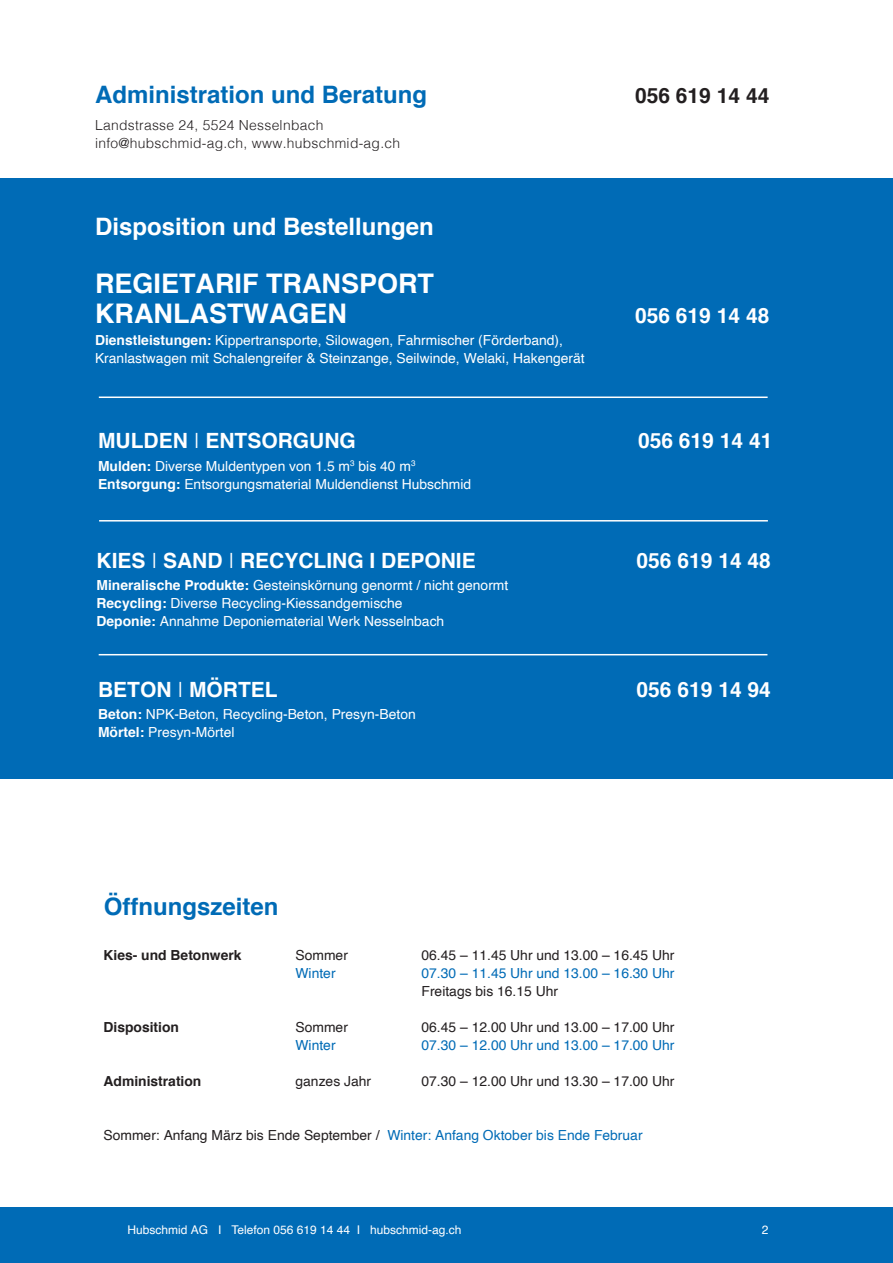
<style>
.page{position:relative;width:893px;height:1263px;background:#fff}
.page>*{position:absolute;margin:0;border:0;box-sizing:border-box;transform-origin:0 0}
.t1{font:700 27px/30px "Helvetica";color:#fff}
.t2{font:700 24px "Helvetica";color:#006bb6}
.t3{font:700 24px "Helvetica";color:#fff}
.t4{font:700 21px "Helvetica";color:#fff}
.t5{font:700 21px "Helvetica";color:#231f20}
.t6{font:13.8px/18px "Helvetica";color:#fff}
.t7{font:13.8px "Helvetica";color:#231f20}
.t8{font:13.8px "Helvetica";color:#006bb6}
.t9{font:300 13.8px/18px "Helvetica";letter-spacing:.02em;color:#231f20}
.t10{font:700 13.8px "Helvetica";color:#231f20}
.t11{font:12px "Helvetica";color:#fff}
.s1{font-weight:700}
.s2{font-weight:300}
.s3{color:#006bb6}
</style>
<div class="page">
<div style="left:0;top:1208px;width:893px;height:55px;background:#006bb6"></div>
<div style="left:0;top:178px;width:893px;height:600px;background:#006bb6"></div>
<hr style="left:99px;top:520px;width:669px;height:1px;background:#fff">
<hr style="left:99px;top:654px;width:668px;height:1px;background:#fff">
<hr style="left:99px;top:396px;width:669px;height:2px;background:#fff">
<h2 class="t2" style="left:95px;top:75px;width:334px">Administration und Beratung</h2>
<h3 class="t5" style="left:635px;top:79px;width:136px">056 619 14 44</h3>
<p class="t9" style="left:95px;top:115px;width:307px">Landstrasse 24, 5524 Nesselnbach info@hubschmid-ag.ch, www.hubschmid-ag.ch</p>
<h2 class="t3" style="left:95px;top:207px;width:340px">Disposition und Bestellungen</h2>
<h1 class="t1" style="left:95px;top:268px;width:341px">REGIETARIF TRANSPORT<br>KRANLASTWAGEN</h1>
<p class="t6" style="left:95px;top:331px;width:491px"><span class="s1">Dienstleistungen:</span> Kippertransporte, Silowagen, Fahrmischer (Förderband),<br>Kranlastwagen mit Schalengreifer &amp; Steinzange, Seilwinde, Welaki, Hakengerät</p>
<h3 class="t4" style="left:635px;top:298px;width:136px">056 619 14 48</h3>
<h3 class="t4" style="left:98px;top:424px;width:259px">MULDEN <span class="s2">I</span> ENTSORGUNG</h3>
<h3 class="t4" style="left:638px;top:424px;width:136px">056 619 14 41</h3>
<p class="t6" style="left:98px;top:457px;width:375px"><span class="s1">Mulden:</span> Diverse Muldentypen von 1.5 m<sup>3</sup> bis 40 m<sup>3<br></sup><span class="s1">Entsorgung:</span> Entsorgungsmaterial Muldendienst Hubschmid</p>
<h3 class="t4" style="left:97px;top:544px;width:381px">KIES <span class="s2">I</span> SAND <span class="s2">I</span> RECYCLING I DEPONIE</h3>
<h3 class="t4" style="left:637px;top:544px;width:136px">056 619 14 48</h3>
<p class="t6" style="left:97px;top:577px;width:413px"><span class="s1">Mineralische Produkte:</span> Gesteinskörnung genormt / nicht genormt<br><span class="s1">Recycling:</span> Diverse Recycling-Kiessandgemische<br><span class="s1">Deponie:</span> Annahme Deponiematerial Werk Nesselnbach</p>
<h3 class="t4" style="left:98px;top:673px;width:181px">BETON <span class="s2">I</span> MÖRTEL</h3>
<h3 class="t4" style="left:637px;top:673px;width:136px">056 619 14 94</h3>
<p class="t6" style="left:98px;top:706px;width:319px"><span class="s1">Beton:</span> NPK-Beton, Recycling-Beton, Presyn-Beton<br><span class="s1">Mörtel:</span> Presyn-Mörtel</p>
<h2 class="t2" style="left:104px;top:887px;width:176px">Öffnungszeiten</h2>
<p class="t10" style="left:104px;top:944px;width:140px">Kies- und Betonwerk</p>
<p class="t7" style="left:296px;top:945px;width:54px">Sommer</p>
<p class="t7" style="left:422px;top:945px;width:254px">06.45 – 11.45 Uhr und 13.00 – 16.45 Uhr</p>
<p class="t8" style="left:296px;top:963px;width:42px">Winter</p>
<p class="t8" style="left:422px;top:963px;width:254px">07.30 – 11.45 Uhr und 13.00 – 16.30 Uhr</p>
<p class="t7" style="left:422px;top:981px;width:138px">Freitags bis 16.15 Uhr</p>
<p class="t10" style="left:104px;top:1016px;width:77px">Disposition</p>
<p class="t7" style="left:296px;top:1017px;width:54px">Sommer</p>
<p class="t7" style="left:422px;top:1017px;width:254px">06.45 – 12.00 Uhr und 13.00 – 17.00 Uhr</p>
<p class="t8" style="left:296px;top:1035px;width:42px">Winter</p>
<p class="t8" style="left:422px;top:1035px;width:254px">07.30 – 12.00 Uhr und 13.00 – 17.00 Uhr</p>
<p class="t10" style="left:104px;top:1070px;width:99px">Administration</p>
<p class="t7" style="left:296px;top:1071px;width:77px">ganzes Jahr</p>
<p class="t7" style="left:422px;top:1071px;width:254px">07.30 – 12.00 Uhr und 13.30 – 17.00 Uhr</p>
<p class="t7" style="left:104px;top:1125px;width:541px">Sommer: Anfang März bis Ende September / <span class="s3">Winter: Anfang Oktober bis Ende Februar</span></p>
<p class="t11" style="left:128px;top:1220px;width:335px">Hubschmid AG I Telefon 056 619 14 44 I hubschmid-ag.ch</p>
<p class="t11" style="left:762px;top:1220px;width:8px">2</p>
</div>
